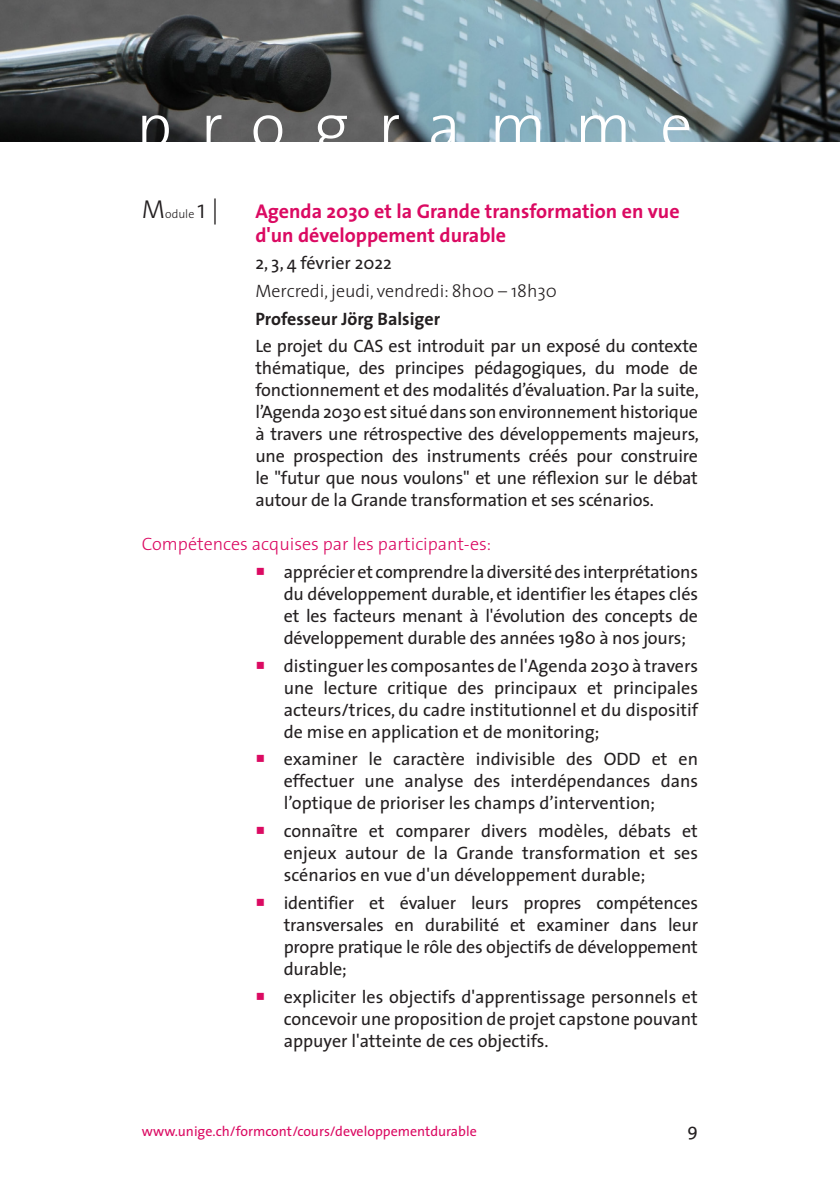
<style>
.page{position:relative;width:840px;height:1191px;background:#fff}
.page>*{position:absolute;margin:0;border:0;box-sizing:border-box;transform-origin:0 0}
.t1{font:300 64px "The Sans";letter-spacing:.445em;color:#fff}
.t2{font:700 20px/24px "The Sans";color:#db0a62}
.retrait5{font:18px/22px "The Sans";color:#231f20;text-align:justify}
.texte{font:18px/22px "The Sans";letter-spacing:-.01em;color:#231f20;text-align:justify}
.texte-2{font:300 18px "The Sans";color:#db0a62}
.t3{font:300 18px "The Sans";color:#231f20}
.t4{font:700 18px "The Sans";color:#231f20}
.t5{font:14px "The Sans";color:#db0a62}
.t6{font:300 12px "The Sans";color:#231f20}
.s1{font-size:26px}
.s2{color:#db0a62}
</style>
<div class="page">
<img style="left:0;top:0;width:839px;height:142px">
<p class="t1" style="left:136px;top:73px;width:557px">programme</p>
<p class="t6" style="left:142px;top:204px;width:78px"><span class="s1">M</span>odule <span class="s1">1 |</span></p>
<p class="t2" style="left:255px;top:198px;width:425px">Agenda 2030 et la Grande transformation en vue d'un développement durable</p>
<p class="texte" style="left:255px;top:252px;width:138px">2, 3, 4 février 2022</p>
<p class="t3" style="left:255px;top:276px;width:303px">Mercredi, jeudi, vendredi: 8h00 – 18h30</p>
<p class="t4" style="left:255px;top:303px;width:186px">Professeur Jörg Balsiger</p>
<p class="texte" style="left:255px;top:335px;width:445px">Le projet du CAS est introduit par un exposé du contexte thématique, des principes pédagogiques, du mode de fonctionnement et des modalités d’évaluation. Par la suite, l’Agenda 2030est situédans sonenvironnement historique à travers une rétrospective des développements majeurs, une prospection des instruments créés pour construire le "futur que nous voulons" et une réflexion sur le débat autour de la Grande transformation et ses scénarios.</p>
<p class="texte-2" style="left:142px;top:529px;width:350px">Compétences acquises par les participant-es:</p>
<p class="retrait5" style="left:283px;top:560px;width:415px;text-indent:-28px"><span class="s2">○</span> apprécieret comprendreladiversitédes interprétations du développement durable, et identifier les étapes clés et les facteurs menant à l'évolution des concepts de développement durable des années 1980 à nos jours;</p>
<p class="retrait5" style="left:283px;top:654px;width:415px;text-indent:-28px"><span class="s2">○</span> distinguerles composantes de l'Agenda 2030 à travers une lecture critique des principaux et principales acteurs/trices, du cadre institutionnel et du dispositif de mise en application et de monitoring;</p>
<p class="retrait5" style="left:283px;top:748px;width:415px;text-indent:-28px"><span class="s2">○</span> examiner le caractère indivisible des ODD et en effectuer une analyse des interdépendances dans l’optique de prioriser les champs d’intervention;</p>
<p class="retrait5" style="left:283px;top:819px;width:415px;text-indent:-28px"><span class="s2">○</span> connaître et comparer divers modèles, débats et enjeux autour de la Grande transformation et ses scénarios en vue d'un développement durable;</p>
<p class="retrait5" style="left:283px;top:891px;width:415px;text-indent:-28px"><span class="s2">○</span> identifier et évaluer leurs propres compétences transversales en durabilité et examiner dans leur propre pratique le rôle des objectifs de développement durable;</p>
<p class="retrait5" style="left:283px;top:985px;width:415px;text-indent:-28px"><span class="s2">○</span> expliciter les objectifs d'apprentissage personnels et concevoir une proposition de projet capstone pouvant appuyer l'atteinte de ces objectifs.</p>
<p class="t5" style="left:142px;top:1119px;width:336px">www.unige.ch/formcont/cours/developpementdurable</p>
<p class="texte" style="left:687px;top:1118px;width:12px">9</p>
</div>
